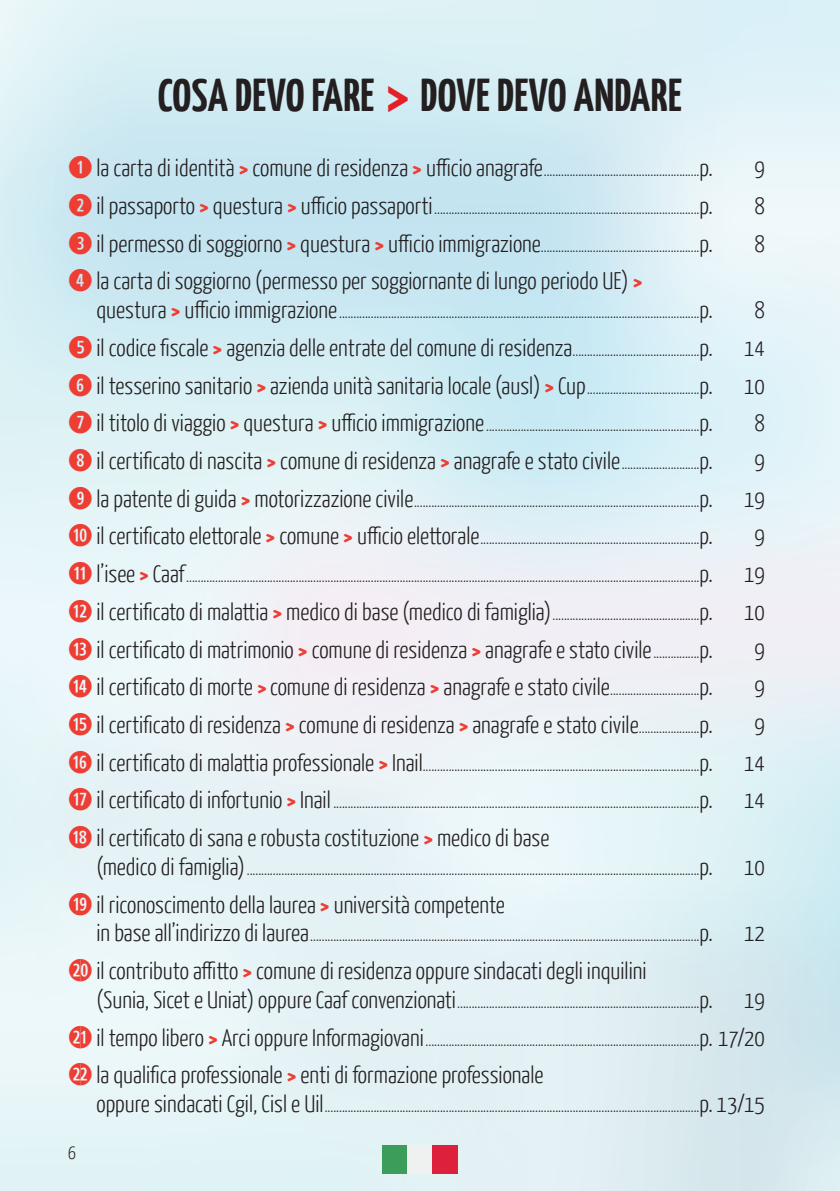
<style>
.page{position:relative;width:840px;height:1191px;background:#fff}
.page>*{position:absolute;margin:0;border:0;box-sizing:border-box;transform-origin:0 0}
.t1{font:700 46px "Yanone Kaffeesatz";letter-spacing:.01em;color:#231f20}
.t2{font:300 24px "Yanone Kaffeesatz";color:#231f20}
.t3{font:300 18px "Yanone Kaffeesatz";color:#231f20}
.t4{font:300 16px "Yanone Kaffeesatz";color:#231f20}
.s1{font-family:"Raleway";color:#e41f25}
.s2{font-family:"Combi Numerals";font-weight:700;font-size:30px;color:#ee3e34}
.s3{font-size:24px}
.s4{font-weight:700;font-size:24px;color:#ee3e34}
.s5{font-weight:700;color:#ee3e34}
.s6{font-size:16px}
</style>
<div class="page">
<img style="left:0;top:935px;width:840px;height:256px">
<div style="left:382px;top:1145px;width:25px;height:28px;background:#3c9c59"></div>
<div style="left:407px;top:1145px;width:25px;height:28px;background:#eff0f0"></div>
<div style="left:432px;top:1145px;width:25px;height:28px;background:#dd213c"></div>
<h1 class="t1" style="left:158px;top:77px;width:525px">COSA DEVO FARE <span class="s1">&gt;</span> DOVE DEVO ANDARE</h1>
<p class="t4" style="left:68px;top:164px;width:646px"><span class="s2">Q</span> <span class="s3">la carta di identità</span> <span class="s4">&gt;</span> <span class="s3">comune di residenza</span> <span class="s4">&gt;</span> <span class="s3">ufficio anagrafe</span> ......................................................<span class="s3">p.</span></p>
<h2 class="t2" style="left:754px;top:158px;width:12px">9</h2>
<p class="t4" style="left:68px;top:202px;width:646px"><span class="s2">W</span> <span class="s3">il passaporto</span> <span class="s4">&gt;</span> <span class="s3">questura</span> <span class="s4">&gt;</span> <span class="s3">ufficio passaporti</span> ............................................................................................<span class="s3">p.</span></p>
<h2 class="t2" style="left:754px;top:196px;width:12px">8</h2>
<p class="t4" style="left:68px;top:240px;width:646px"><span class="s2">E</span> <span class="s3">il permesso di soggiorno</span> <span class="s4">&gt;</span> <span class="s3">questura</span> <span class="s4">&gt;</span> <span class="s3">ufficio immigrazione</span> .......................................................<span class="s3">p.</span></p>
<h2 class="t2" style="left:754px;top:234px;width:12px">8</h2>
<h2 class="t2" style="left:68px;top:272px;width:575px"><span class="s2">R</span> la carta di soggiorno (permesso per soggiornante di lungo periodo UE) <span class="s5">&gt;</span></h2>
<p class="t4" style="left:96px;top:306px;width:617px"><span class="s3">questura</span> <span class="s4">&gt;</span> <span class="s3">ufficio immigrazione</span> .............................................................................................................................<span class="s3">p.</span></p>
<h2 class="t2" style="left:754px;top:300px;width:12px">8</h2>
<h2 class="t2" style="left:68px;top:338px;width:646px"><span class="s2">T</span> il codice fiscale <span class="s5">&gt;</span> agenzia delle entrate del comune di residenza <span class="s6">............................................</span>p.</h2>
<h2 class="t2" style="left:743px;top:338px;width:22px">14</h2>
<h2 class="t2" style="left:68px;top:376px;width:646px"><span class="s2">Y</span> il tesserino sanitario <span class="s5">&gt;</span> azienda unità sanitaria locale (ausl) <span class="s5">&gt;</span> Cup <span class="s6">.......................................</span>p.</h2>
<h2 class="t2" style="left:743px;top:376px;width:22px">10</h2>
<p class="t4" style="left:68px;top:419px;width:646px"><span class="s2">U</span> <span class="s3">il titolo di viaggio</span> <span class="s4">&gt;</span> <span class="s3">questura</span> <span class="s4">&gt;</span> <span class="s3">ufficio immigrazione</span> ..........................................................................<span class="s3">p.</span></p>
<h2 class="t2" style="left:754px;top:413px;width:12px">8</h2>
<h2 class="t2" style="left:68px;top:451px;width:646px"><span class="s2">I</span> il certificato di nascita <span class="s5">&gt;</span> comune di residenza <span class="s5">&gt;</span> anagrafe e stato civile <span class="s6">...........................</span>p.</h2>
<h2 class="t2" style="left:754px;top:451px;width:12px">9</h2>
<p class="t4" style="left:68px;top:495px;width:646px"><span class="s2">O</span> <span class="s3">la patente di guida</span> <span class="s4">&gt;</span> <span class="s3">motorizzazione civile</span> ...................................................................................................<span class="s3">p.</span></p>
<h2 class="t2" style="left:743px;top:489px;width:22px">19</h2>
<p class="t4" style="left:68px;top:532px;width:646px"><span class="s2">A</span> <span class="s3">il certificato elettorale</span> <span class="s4">&gt;</span> <span class="s3">comune</span> <span class="s4">&gt;</span> <span class="s3">ufficio elettorale</span> ............................................................................<span class="s3">p.</span></p>
<h2 class="t2" style="left:754px;top:527px;width:12px">9</h2>
<p class="t4" style="left:68px;top:570px;width:646px"><span class="s2">S</span> <span class="s3">l’isee</span> <span class="s4">&gt;</span> <span class="s3">Caaf</span> ..................................................................................................................................................................................<span class="s3">p.</span></p>
<h2 class="t2" style="left:743px;top:564px;width:22px">19</h2>
<h2 class="t2" style="left:68px;top:602px;width:646px"><span class="s2">D</span> il certificato di malattia <span class="s5">&gt;</span> medico di base (medico di famiglia) <span class="s6">...................................................</span>p.</h2>
<h2 class="t2" style="left:743px;top:602px;width:22px">10</h2>
<h2 class="t2" style="left:68px;top:640px;width:646px"><span class="s2">F</span> il certificato di matrimonio <span class="s5">&gt;</span> comune di residenza <span class="s5">&gt;</span> anagrafe e stato civile <span class="s6">................</span>p.</h2>
<h2 class="t2" style="left:754px;top:640px;width:12px">9</h2>
<h2 class="t2" style="left:68px;top:677px;width:646px"><span class="s2">G</span> il certificato di morte <span class="s5">&gt;</span> comune di residenza <span class="s5">&gt;</span> anagrafe e stato civile <span class="s6">...............................</span>p.</h2>
<h2 class="t2" style="left:754px;top:677px;width:12px">9</h2>
<h2 class="t2" style="left:68px;top:715px;width:646px"><span class="s2">H</span> il certificato di residenza <span class="s5">&gt;</span> comune di residenza <span class="s5">&gt;</span> anagrafe e stato civile <span class="s6">.....................</span>p.</h2>
<h2 class="t2" style="left:754px;top:715px;width:12px">9</h2>
<p class="t4" style="left:68px;top:759px;width:646px"><span class="s2">J</span> <span class="s3">il certificato di malattia professionale</span> <span class="s4">&gt;</span> <span class="s3">Inail</span>................................................................................................<span class="s3">p.</span></p>
<h2 class="t2" style="left:743px;top:753px;width:22px">14</h2>
<p class="t4" style="left:68px;top:796px;width:646px"><span class="s2">K</span> <span class="s3">il certificato di infortunio</span> <span class="s4">&gt;</span> <span class="s3">Inail</span> ...............................................................................................................................<span class="s3">p.</span></p>
<h2 class="t2" style="left:743px;top:790px;width:22px">14</h2>
<h2 class="t2" style="left:68px;top:828px;width:482px"><span class="s2">L</span> il certificato di sana e robusta costituzione <span class="s5">&gt;</span> medico di base</h2>
<p class="t4" style="left:96px;top:863px;width:617px"><span class="s3">(medico di famiglia)</span> .............................................................................................................................................................<span class="s3">p.</span></p>
<h2 class="t2" style="left:743px;top:857px;width:22px">10</h2>
<h2 class="t2" style="left:68px;top:895px;width:438px"><span class="s2">;</span> il riconoscimento della laurea <span class="s5">&gt;</span> università competente</h2>
<p class="t4" style="left:96px;top:929px;width:617px"><span class="s3">in base all’indirizzo di laurea</span> .......................................................................................................................................<span class="s3">p.</span></p>
<h2 class="t2" style="left:743px;top:923px;width:22px">12</h2>
<h2 class="t2" style="left:68px;top:961px;width:579px"><span class="s2">2)</span> il contributo affitto <span class="s5">&gt;</span> comune di residenza oppure sindacati degli inquilini</h2>
<p class="t4" style="left:96px;top:996px;width:617px"><span class="s3">(Sunia, Sicet e Uniat) oppure Caaf convenzionati</span> ....................................................................................<span class="s3">p.</span></p>
<h2 class="t2" style="left:743px;top:990px;width:22px">19</h2>
<p class="t4" style="left:68px;top:1034px;width:698px"><span class="s2">2!</span> <span class="s3">il tempo libero</span> <span class="s4">&gt;</span> <span class="s3">Arci oppure Informagiovani</span> ...............................................................................................<span class="s3">p. 17/20</span></p>
<h2 class="t2" style="left:68px;top:1065px;width:476px"><span class="s2">2@</span> la qualifica professionale <span class="s5">&gt;</span> enti di formazione professionale</h2>
<p class="t4" style="left:96px;top:1100px;width:669px"><span class="s3">oppure sindacati Cgil, Cisl e Uil</span> ..................................................................................................................................<span class="s3">p. 13/15</span></p>
<p class="t3" style="left:68px;top:1145px;width:9px">6</p>
</div>
